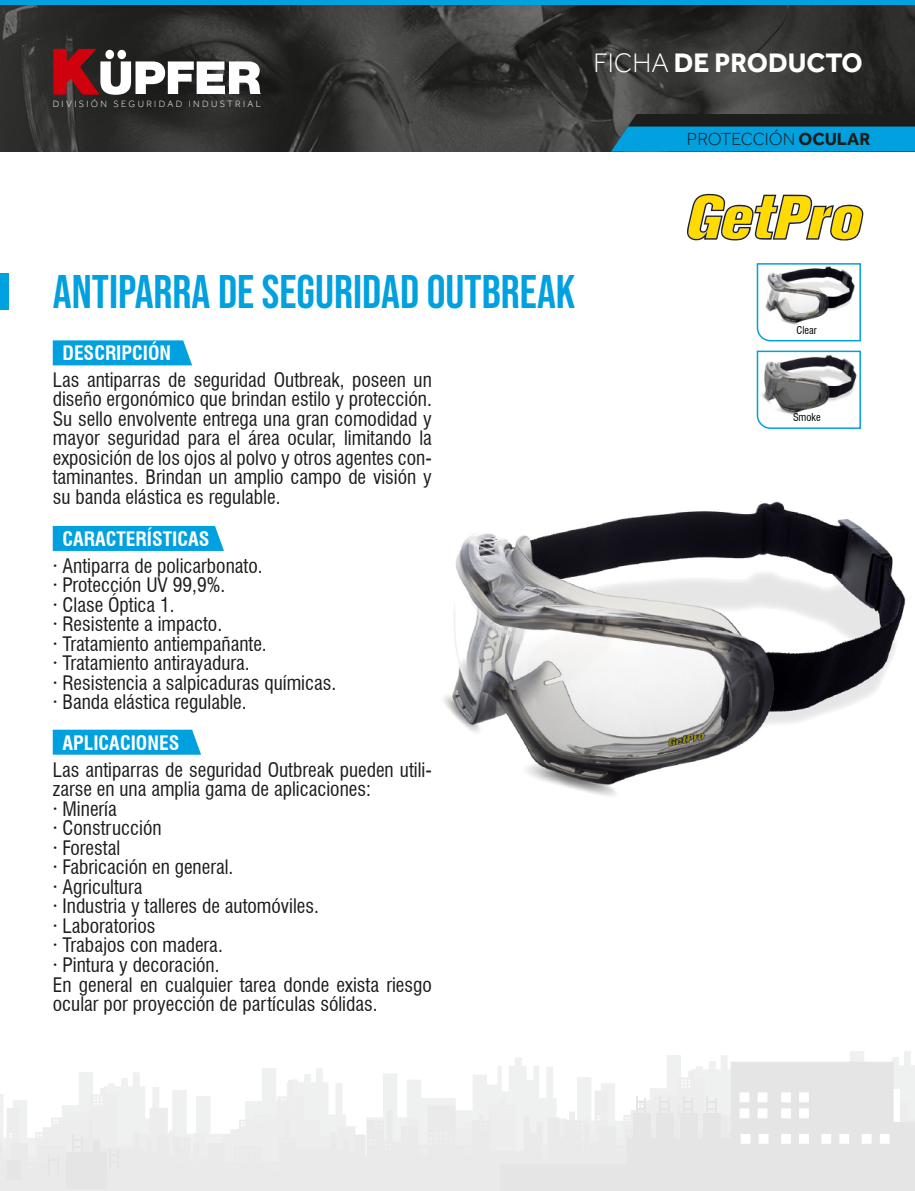
<style>
.page{position:relative;width:915px;height:1191px;background:#fff}
.page>*{position:absolute;margin:0;border:0;box-sizing:border-box;transform-origin:0 0}
.t1{font:47.1px "Bebas Neue";color:#00a1de}
.t2{font:700 27.45px "Effra";color:#fff}
.t3{font:condensed 19.5px/19.5px "Swiss 721 BT";color:#1d1d1b}
.t4{font:700 condensed 19.5px "Swiss 721 BT";color:#fff}
.t5{font:300 18px "Effra";color:#1d1d1b}
.t6{font:condensed 10.5px "Swiss 721 BT";color:#000}
.t7{font:300 9.45px "Effra";letter-spacing:.25em;color:#fff}
.s1{font-weight:300}
.s2{font-weight:700}
</style>
<div class="page">
<svg style="left:53px;top:340px;width:139px;height:25px;background:#0ba5df"></svg>
<div style="left:53px;top:526px;width:171px;height:25px;background:#00a1de"></div>
<svg style="left:53px;top:729px;width:148px;height:25px;background:#0ea6df"></svg>
<div style="left:0;top:273px;width:9px;height:36px;background:#00a1de"></div>
<svg style="left:0;top:1051px;width:914px;height:140px"></svg>
<img style="left:0;top:5px;width:914px;height:147px">
<div style="left:0;top:0;width:914px;height:5px;background:#00a1de"></div>
<svg style="left:53px;top:49px;width:207px;height:46px"></svg>
<svg style="left:611px;top:114px;width:303px;height:38px;background:#0c739a"></svg>
<svg style="left:687px;top:194px;width:176px;height:46px"></svg>
<svg style="left:756px;top:263px;width:105px;height:79px"></svg>
<svg style="left:756px;top:350px;width:105px;height:79px"></svg>
<img style="left:444px;top:501px;width:462px;height:295px">
<p class="t7" style="left:53px;top:98px;width:210px">DIVISIÓN SEGURIDAD INDUSTRIAL</p>
<h2 class="t2" style="left:593px;top:48px;width:271px"><span class="s1">FICHA</span> DE PRODUCTO</h2>
<p class="t5" style="left:686px;top:129px;width:185px">PROTECCIÓN <span class="s2">OCULAR</span></p>
<h1 class="t1" style="left:53px;top:265px;width:524px">ANTIPARRA DE SEGURIDAD OUTBREAK</h1>
<p class="t4" style="left:62px;top:341px;width:110px">DESCRIPCIÓN</p>
<p class="t3" style="left:53px;top:370px;width:380px;text-align:justify">Las antiparras de seguridad Outbreak, poseen un diseño ergonómico que brindan estilo y protección.<br>Su sello envolvente entrega una gran comodidad y mayor seguridad para el área ocular, limitando la exposición de los ojos al polvo y otros agentes con&shy;taminantes. Brindan un amplio campo de visión y su banda elástica es regulable.</p>
<p class="t4" style="left:63px;top:527px;width:148px">CARACTERÍSTICAS</p>
<p class="t3" style="left:53px;top:556px;width:285px">· Antiparra de policarbonato.<br>· Protección UV 99,9%.<br>· Clase Óptica 1.<br>· Resistente a impacto.<br>· Tratamiento antiempañante.<br>· Tratamiento antirayadura.<br>· Resistencia a salpicaduras químicas. · Banda elástica regulable.</p>
<p class="t4" style="left:63px;top:731px;width:118px">APLICACIONES</p>
<p class="t3" style="left:53px;top:760px;width:380px">Las antiparras de seguridad Outbreak pueden utili&shy;zarse en una amplia gama de aplicaciones:<br>· Minería<br>· Construcción<br>· Forestal<br>· Fabricación en general.<br>· Agricultura<br>· Industria y talleres de automóviles.<br>· Laboratorios<br>· Trabajos con madera.<br>· Pintura y decoración.<br>En general en cualquier tarea donde exista riesgo ocular por proyección de partículas sólidas.</p>
<p class="t6" style="left:796px;top:324px;width:22px">Clear</p>
<p class="t6" style="left:792px;top:411px;width:29px">Smoke</p>
</div>
